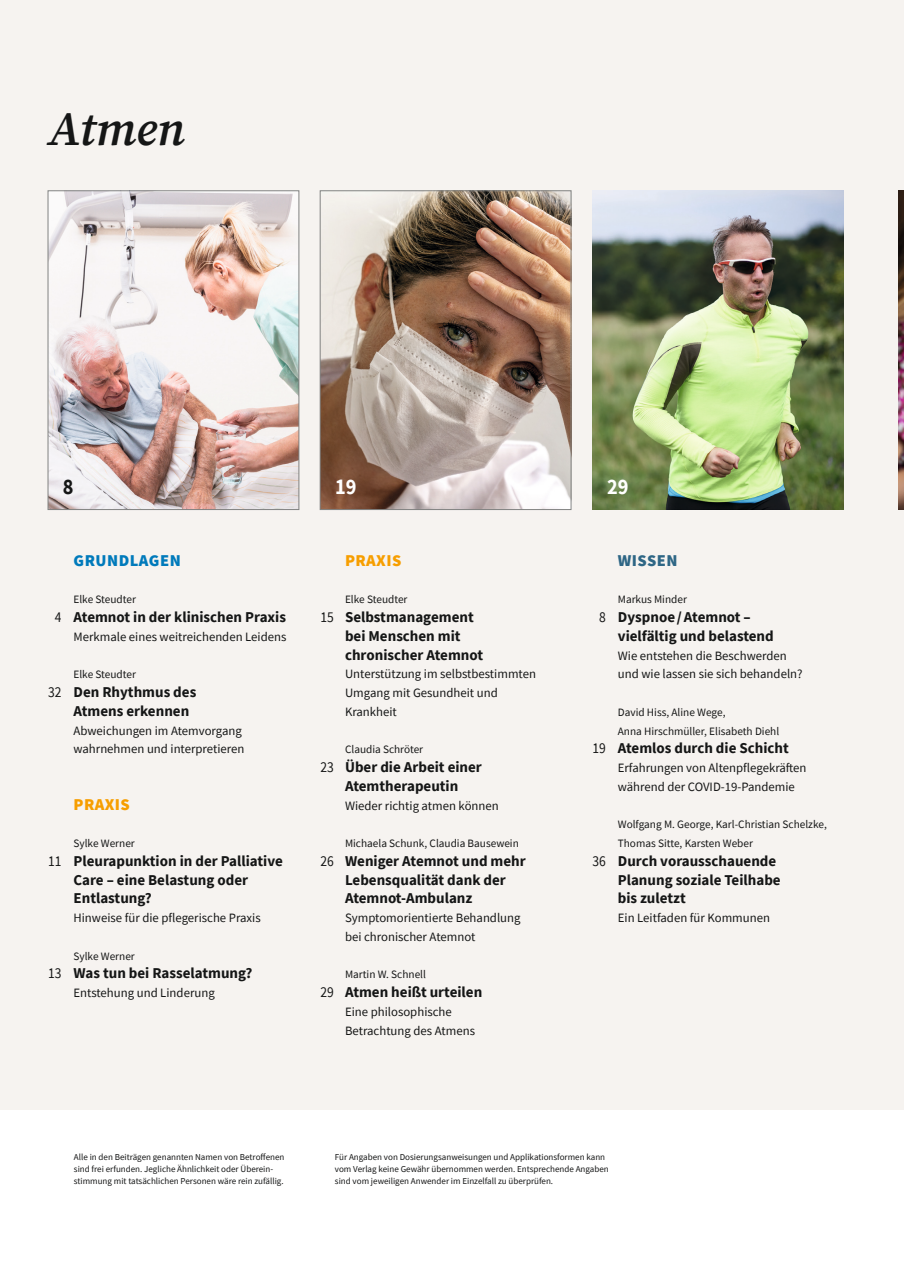
<style>
.page{position:relative;width:904px;height:1274px;background:#fff}
.page>*{position:absolute;margin:0;border:0;box-sizing:border-box;transform-origin:0 0}
.t1{font:italic 600 48px "Source Serif Pro";color:#151616}
.t2{font:700 22.5px "Source Sans Pro";color:#fff;scale:.9 1}
.t3{font:700 22.5px "Source Sans Pro";color:#151616;scale:.9 1}
.t4{font:900 16.5px "Source Sans Pro";letter-spacing:.03em;color:#f79e00}
.t5{font:900 16.5px "Source Sans Pro";letter-spacing:.03em;color:#007abb}
.t6{font:900 16.5px "Source Sans Pro";letter-spacing:.03em;color:#2e6685}
.t7{font:700 15px/18.8px "Source Sans Pro";color:#151616}
.t8{font:15px "Source Sans Pro";color:#151616;scale:.9 1}
.t9{font:12.75px/18.8px "Source Sans Pro";color:#151616}
.t10{font:11.25px/18.8px "Source Sans Pro";color:#151616}
.t11{font:9px/12px "Source Sans Pro";color:#151616}
</style>
<div class="page">
<div style="left:0;top:0;width:904px;height:1109px;background:#f6f3f0"></div>
<img style="left:322px;top:193px;width:247px;height:315px">
<div style="left:320px;top:191px;width:251px;height:319px;border:1px solid #818281"></div>
<img style="left:592px;top:191px;width:251px;height:318px">
<img style="left:50px;top:193px;width:247px;height:315px">
<div style="left:48px;top:191px;width:251px;height:319px;border:1px solid #818281"></div>
<img style="left:898px;top:191px;width:6px;height:318px">
<h1 class="t1" style="left:48px;top:97px;width:138px">Atmen</h1>
<h2 class="t3" style="left:63px;top:471px;width:13px">8</h2>
<h2 class="t2" style="left:607px;top:471px;width:25px">29</h2>
<h2 class="t2" style="left:335px;top:471px;width:25px">19</h2>
<p class="t8" style="left:55px;top:607px;width:9px">4</p>
<p class="t8" style="left:48px;top:682px;width:16px">32</p>
<p class="t8" style="left:48px;top:851px;width:16px">11</p>
<p class="t8" style="left:48px;top:964px;width:16px">13</p>
<p class="t5" style="left:74px;top:549px;width:109px">GRUNDLAGEN</p>
<p class="t4" style="left:345px;top:549px;width:58px">PRAXIS</p>
<p class="t10" style="left:74px;top:590px;width:64px">Elke Steudter</p>
<p class="t7" style="left:74px;top:607px;width:214px">Atemnot in der klinischen Praxis</p>
<p class="t9" style="left:74px;top:627px;width:214px">Merkmale eines weitreichenden Leidens</p>
<p class="t10" style="left:74px;top:665px;width:64px">Elke Steudter</p>
<p class="t7" style="left:74px;top:682px;width:124px">Den Rhythmus des<br>Atmens erkennen</p>
<p class="t9" style="left:74px;top:721px;width:172px">Abweichungen im Atemvorgang wahrnehmen und interpretieren</p>
<p class="t4" style="left:74px;top:793px;width:58px">PRAXIS</p>
<p class="t10" style="left:74px;top:834px;width:63px">Sylke Werner</p>
<p class="t7" style="left:74px;top:851px;width:211px">Pleurapunktion in der Palliative<br>Care – eine Belastung oder<br>Entlastung?</p>
<p class="t9" style="left:74px;top:908px;width:189px">Hinweise für die pflegerische Praxis</p>
<p class="t10" style="left:74px;top:946px;width:63px">Sylke Werner</p>
<p class="t7" style="left:74px;top:964px;width:180px">Was tun bei Rasselatmung?</p>
<p class="t9" style="left:74px;top:983px;width:143px">Entstehung und Linderung</p>
<p class="t8" style="left:320px;top:607px;width:16px">15</p>
<p class="t8" style="left:320px;top:757px;width:16px">23</p>
<p class="t8" style="left:320px;top:851px;width:16px">26</p>
<p class="t8" style="left:320px;top:982px;width:16px">29</p>
<p class="t10" style="left:345px;top:590px;width:64px">Elke Steudter</p>
<p class="t7" style="left:345px;top:607px;width:140px">Selbstmanagement bei Menschen mit chronischer Atemnot</p>
<p class="t9" style="left:345px;top:665px;width:192px">Unterstützung im selbstbestimmten<br>Umgang mit Gesundheit und<br>Krankheit</p>
<p class="t10" style="left:345px;top:740px;width:80px">Claudia Schröter</p>
<p class="t7" style="left:345px;top:757px;width:138px">Über die Arbeit einer<br>Atemtherapeutin</p>
<p class="t9" style="left:345px;top:796px;width:155px">Wieder richtig atmen können</p>
<p class="t10" style="left:345px;top:834px;width:175px">Michaela Schunk, Claudia Bausewein</p>
<p class="t7" style="left:345px;top:851px;width:182px">Weniger Atemnot und mehr<br>Lebensqualität dank der<br>Atemnot-Ambulanz</p>
<p class="t9" style="left:345px;top:908px;width:177px">Symptomorientierte Behandlung bei chronischer Atemnot</p>
<p class="t10" style="left:345px;top:965px;width:82px">Martin W. Schnell</p>
<p class="t7" style="left:345px;top:982px;width:139px">Atmen heißt urteilen</p>
<p class="t9" style="left:345px;top:1002px;width:132px">Eine philosophische<br>Betrachtung des Atmens</p>
<p class="t8" style="left:599px;top:607px;width:9px">8</p>
<p class="t8" style="left:592px;top:739px;width:16px">19</p>
<p class="t8" style="left:592px;top:851px;width:16px">36</p>
<p class="t6" style="left:618px;top:549px;width:61px">WISSEN</p>
<p class="t10" style="left:618px;top:590px;width:71px">Markus Minder</p>
<p class="t7" style="left:618px;top:607px;width:157px">Dyspnoe/Atemnot – vielfältig und belastend</p>
<p class="t9" style="left:618px;top:646px;width:186px">Wie entstehen die Beschwerden und wie lassen sie sich behandeln?</p>
<p class="t10" style="left:618px;top:703px;width:163px">David Hiss, Aline Wege,<br>Anna Hirschmüller, Elisabeth Diehl</p>
<p class="t7" style="left:618px;top:739px;width:172px">Atemlos durch die Schicht</p>
<p class="t9" style="left:618px;top:758px;width:190px">Erfahrungen von Altenpflegekräften während der COVID-19-Pandemie</p>
<p class="t10" style="left:618px;top:815px;width:210px">Wolfgang M. George, Karl-Christian Schelzke,<br>Thomas Sitte, Karsten Weber</p>
<p class="t7" style="left:618px;top:851px;width:164px">Durch vorausschauende<br>Planung soziale Teilhabe bis zuletzt</p>
<p class="t9" style="left:618px;top:908px;width:154px">Ein Leitfaden für Kommunen</p>
<p class="t11" style="left:74px;top:1151px;width:212px">Alle in den Beiträgen genannten Namen von Betroffenen sind frei erfunden. Jegliche Ähnlichkeit oder Überein&shy;stimmung mit tatsächlichen Personen wäre rein zufällig.</p>
<p class="t11" style="left:335px;top:1151px;width:275px">Für Angaben von Dosierungsanweisungen und Applikationsformen kann vom Verlag keine Gewähr übernommen werden. Entsprechende Angaben sind vom jeweiligen Anwender im Einzelfall zu überprüfen.</p>
</div>
